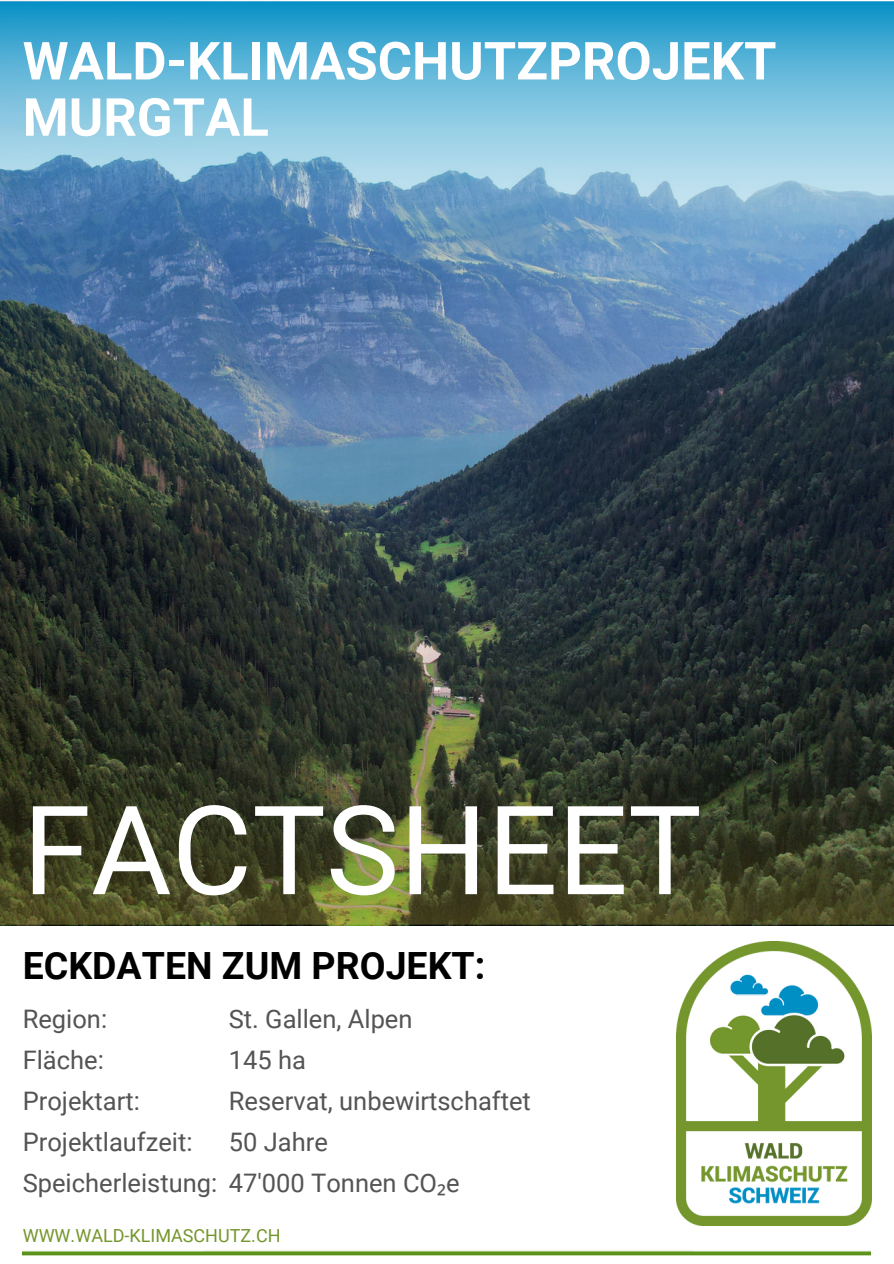
<style>
.page{position:relative;width:894px;height:1264px;background:#fff}
.page>*{position:absolute;margin:0;border:0;box-sizing:border-box;transform-origin:0 0}
.t1{font:123.6px "Roboto";color:#fff}
.t2{font:700 52.5px/56.2px "Roboto";color:#fff}
.t3{font:700 37.5px "Roboto";color:#000}
.t4{font:25.5px "Roboto";color:#545454}
.t5{font:18px "Roboto";color:#74962c}
.s1{font-family:"Noto Sans"}
</style>
<div class="page">
<svg style="left:0;top:1px;width:893px;height:323px;background:#63a2c7"></svg>
<img style="left:23px;top:1225px;width:847px;height:30px">
<img style="left:0;top:324px;width:893px;height:600px">
<img style="left:676px;top:941px;width:194px;height:284px">
<h3 class="t2" style="left:23px;top:33px;width:755px">WALD-KLIMASCHUTZPROJEKT<br>MURGTAL</h3>
<p class="t1" style="left:23px;top:779px;width:680px">FACTSHEET</p>
<h2 class="t3" style="left:23px;top:943px;width:464px">ECKDATEN ZUM PROJEKT:</h2>
<h4 class="t4" style="left:229px;top:1004px;width:185px">St. Gallen, Alpen</h4>
<h4 class="t4" style="left:229px;top:1045px;width:79px">145 ha</h4>
<h4 class="t4" style="left:229px;top:1086px;width:303px">Reservat, unbewirtschaftet</h4>
<h4 class="t4" style="left:229px;top:1127px;width:101px">50 Jahre</h4>
<h4 class="t4" style="left:23px;top:1004px;width:86px">Region:</h4>
<h4 class="t4" style="left:23px;top:1045px;width:83px">Fläche:</h4>
<h4 class="t4" style="left:23px;top:1086px;width:119px">Projektart:</h4>
<h4 class="t4" style="left:23px;top:1127px;width:171px">Projektlaufzeit:</h4>
<h4 class="t4" style="left:23px;top:1168px;width:438px">Speicherleistung: 47'000 Tonnen CO<span class="s1">₂</span>e</h4>
<p class="t5" style="left:23px;top:1224px;width:259px">WWW.WALD-KLIMASCHUTZ.CH</p>
</div>
